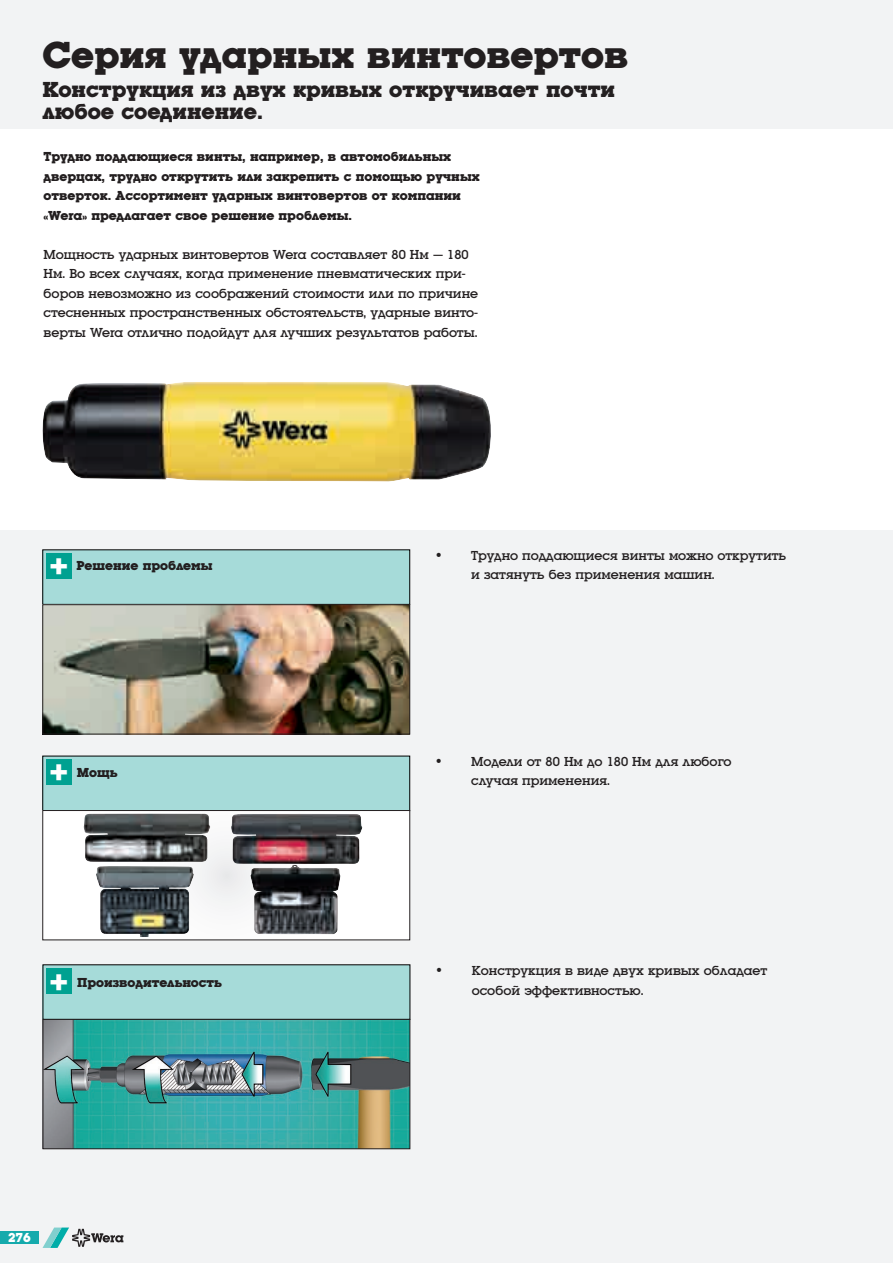
<style>
.page{position:relative;width:893px;height:1263px;background:#fff}
.page>*{position:absolute;margin:0;border:0;box-sizing:border-box;transform-origin:0 0}
.t1{font:700 39px "Luga";color:#231f20}
.t2{font:600 37.5px "Lubalin Graph ITC";color:#fff}
.t3{font:700 22.5px/22.5px "Luga";color:#231f20}
.t4{font:700 15px "Lubalin Graph Md ITC";color:#231f20}
.t5{font:13.5px/19.5px "Luga";color:#231f20}
.t6{font:700 13.5px/19.5px "Luga";color:#231f20}
.t7{font:700 13.5px "Luga";color:#fff}
</style>
<div class="page">
<div style="left:0;top:0;width:893px;height:128px;background:#f2f3f4"></div>
<div style="left:0;top:530px;width:893px;height:733px;background:#f2f3f4"></div>
<div style="left:43px;top:965px;width:367px;height:54px;background:#a6dbd9"></div>
<div style="left:43px;top:550px;width:367px;height:54px;background:#a6dbd9"></div>
<div style="left:43px;top:756px;width:367px;height:55px;background:#a6dbd9"></div>
<div style="left:46px;top:759px;width:25px;height:25px;background:#00a191"></div>
<div style="left:46px;top:553px;width:25px;height:25px;background:#00a191"></div>
<img style="left:45px;top:1021px;width:363px;height:126px">
<div style="left:43px;top:1019px;width:367px;height:130px;border:1px solid #231f20"></div>
<div style="left:46px;top:968px;width:25px;height:26px;background:#00a191"></div>
<img style="left:45px;top:606px;width:363px;height:126px">
<div style="left:43px;top:604px;width:367px;height:130px;border:1px solid #231f20"></div>
<div style="left:43px;top:810px;width:367px;height:130px;background:linear-gradient(to right,#fafafb,#fcfcfd)"></div>
<div style="left:43px;top:810px;width:367px;height:130px;border:1px solid #231f20"></div>
<img style="left:42px;top:382px;width:449px;height:100px">
<img style="left:83px;top:813px;width:128px;height:49px">
<img style="left:231px;top:813px;width:132px;height:51px">
<img style="left:96px;top:866px;width:98px;height:70px">
<img style="left:250px;top:865px;width:91px;height:69px">
<svg style="left:43px;top:1227px;width:80px;height:21px"></svg>
<div style="left:0;top:1231px;width:39px;height:13px;background:#15aaac"></div>
<h1 class="t1" style="left:43px;top:35px;width:587px">Серия ударных винтовертов</h1>
<h3 class="t3" style="left:43px;top:78px;width:574px">Конструкция из двух кривых откручивает почти любое соединение.</h3>
<p class="t6" style="left:44px;top:147px;width:438px">Трудно поддающиеся винты, например, в автомобильных дверцах, трудно открутить или закрепить с помощью ручных отверток. Ассортимент ударных винтовертов от компании «Wera» предлагает свое решение проблемы.</p>
<p class="t5" style="left:44px;top:245px;width:436px">Мощность ударных винтовертов Wera составляет 80 Нм – 180<br>Нм. Во всех случаях, когда применение пневматических при&shy;боров невозможно из соображений стоимости или по причине стесненных пространственных обстоятельств, ударные винто&shy;верты Wera отлично подойдут для лучших результатов работы.</p>
<h2 class="t2" style="left:49px;top:544px;width:20px">+</h2>
<p class="t6" style="left:77px;top:556px;width:138px">Решение проблемы</p>
<p class="t4" style="left:434px;top:545px;width:12px">•</p>
<p class="t5" style="left:471px;top:546px;width:316px">Трудно поддающиеся винты можно открутить и затянуть без применения машин.</p>
<h2 class="t2" style="left:49px;top:750px;width:20px">+</h2>
<p class="t6" style="left:77px;top:763px;width:42px">Мощь</p>
<p class="t5" style="left:471px;top:752px;width:262px">Модели от 80 Нм до 180 Нм для любого случая применения.</p>
<p class="t4" style="left:434px;top:751px;width:12px">•</p>
<h2 class="t2" style="left:49px;top:959px;width:20px">+</h2>
<p class="t6" style="left:77px;top:972px;width:146px">Производительность</p>
<p class="t4" style="left:434px;top:961px;width:12px">•</p>
<p class="t5" style="left:472px;top:961px;width:297px">Конструкция в виде двух кривых обладает особой эффективностью.</p>
<p class="t7" style="left:8px;top:1231px;width:24px">276</p>
</div>
